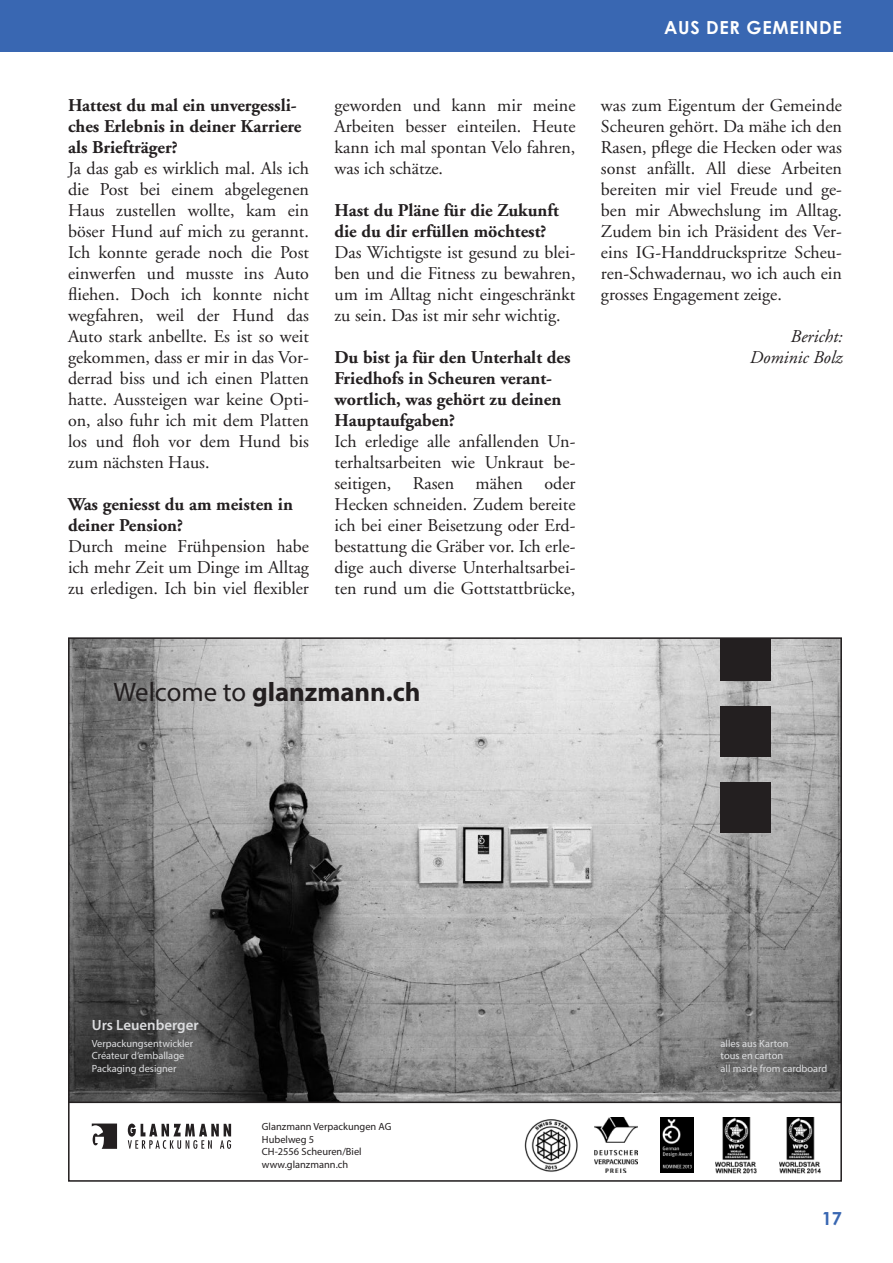
<style>
.page{position:relative;width:893px;height:1263px;background:#fff}
.page>*{position:absolute;margin:0;border:0;box-sizing:border-box;transform-origin:0 0}
.t1{font:700 26.7px "Myriad Pro";color:#231f20}
.t2{font:18px/21px "Adobe Garamond";color:#231f20;text-align:justify}
.t3{font:700 18px/21px "Adobe Garamond";color:#231f20}
.t4{font:italic 18px/21px "Adobe Garamond";color:#231f20;text-align:right}
.t5{font:700 18px "Century Gothic";letter-spacing:.04em;color:#fff}
.t6{font:700 18px "Century Gothic";color:#3967b2}
.t7{font:600 14.85px "Myriad Pro";color:#dcdddf}
.t8{font:10.35px/12.5px "Myriad Pro";color:#dcdddf}
.t9{font:10.35px/12.5px "Myriad Pro";color:#231f20}
.s1{font-weight:400}
</style>
<div class="page">
<div style="left:0;top:0;width:893px;height:51px;background:#3967b2"></div>
<svg style="left:71px;top:640px;width:768px;height:534px;background:#9f9f9f"></svg>
<p class="t3" style="left:68px;top:95px;width:235px">Hattest du mal ein unvergessli&shy;ches Erlebnis in deiner Karriere als Briefträger?</p>
<p class="t2" style="left:68px;top:158px;width:242px">Ja das gab es wirklich mal. Als ich die Post bei einem abgelegenen Haus zustellen wollte, kam ein böser Hund auf mich zu gerannt.<br>Ich konnte gerade noch die Post einwerfen und musste ins Auto fliehen. Doch ich konnte nicht wegfahren, weil der Hund das Auto stark anbellte. Es ist so weit gekommen, dass er mir in das Vor&shy;derrad biss und ich einen Platten hatte. Aussteigen war keine Opti&shy;on, also fuhr ich mit dem Platten los und floh vor dem Hund bis zum nächsten Haus.</p>
<p class="t3" style="left:68px;top:494px;width:226px">Was geniesst du am meisten in deiner Pension?</p>
<p class="t2" style="left:68px;top:536px;width:242px">Durch meine Frühpension habe ich mehr Zeit um Dinge im Alltag zu erledigen. Ich bin viel flexibler</p>
<p class="t2" style="left:334px;top:95px;width:242px">geworden und kann mir meine Arbeiten besser einteilen. Heute kann ich mal spontan Velo fahren, was ich schätze.</p>
<p class="t3" style="left:334px;top:200px;width:226px">Hast du Pläne für die Zukunft die du dir erfüllen möchtest?</p>
<p class="t2" style="left:334px;top:242px;width:242px">Das Wichtigste ist gesund zu blei&shy;ben und die Fitness zu bewahren, um im Alltag nicht eingeschränkt zu sein. Das ist mir sehr wichtig.</p>
<p class="t3" style="left:334px;top:347px;width:237px">Du bist ja für den Unterhalt des<br>Friedhofs in Scheuren verant&shy;wortlich, was gehört zu deinen<br>Hauptaufgaben?</p>
<p class="t2" style="left:334px;top:431px;width:242px">Ich erledige alle anfallenden Un&shy;terhaltsarbeiten wie Unkraut be&shy;seitigen, Rasen mähen oder Hecken schneiden. Zudem bereite ich bei einer Beisetzung oder Erd&shy;bestattung die Gräber vor. Ich erle&shy;dige auch diverse Unterhaltsarbei&shy;ten rund um die Gottstattbrücke,</p>
<p class="t5" style="left:664px;top:16px;width:179px">AUS DER GEMEINDE</p>
<p class="t2" style="left:601px;top:95px;width:242px">was zum Eigentum der Gemeinde Scheuren gehört. Da mähe ich den Rasen, pflege die Hecken oder was sonst anfällt. All diese Arbeiten bereiten mir viel Freude und ge&shy;ben mir Abwechslung im Alltag.<br>Zudem bin ich Präsident des Ver&shy;eins IG-Handdruckspritze Scheu&shy;ren-Schwadernau, wo ich auch ein grosses Engagement zeige.</p>
<p class="t4" style="left:749px;top:326px;width:94px">Bericht:<br>Dominic Bolz</p>
<h1 class="t1" style="left:113px;top:674px;width:309px"><span class="s1">Welcome to</span> glanzmann.ch</h1>
<p class="t7" style="left:92px;top:1016px;width:109px">Urs Leuenberger</p>
<p class="t8" style="left:92px;top:1037px;width:103px">Verpackungsentwickler<br>Créateur d‘emballage<br>Packaging designer</p>
<p class="t9" style="left:262px;top:1120px;width:131px">Glanzmann Verpackungen AG<br>Hubelweg 5<br>CH-2556 Scheuren/Biel www.glanzmann.ch</p>
<p class="t8" style="left:721px;top:1037px;width:108px">alles aus Karton<br>tous en carton<br>all made from cardboard</p>
<p class="t6" style="left:822px;top:1207px;width:22px">17</p>
</div>
